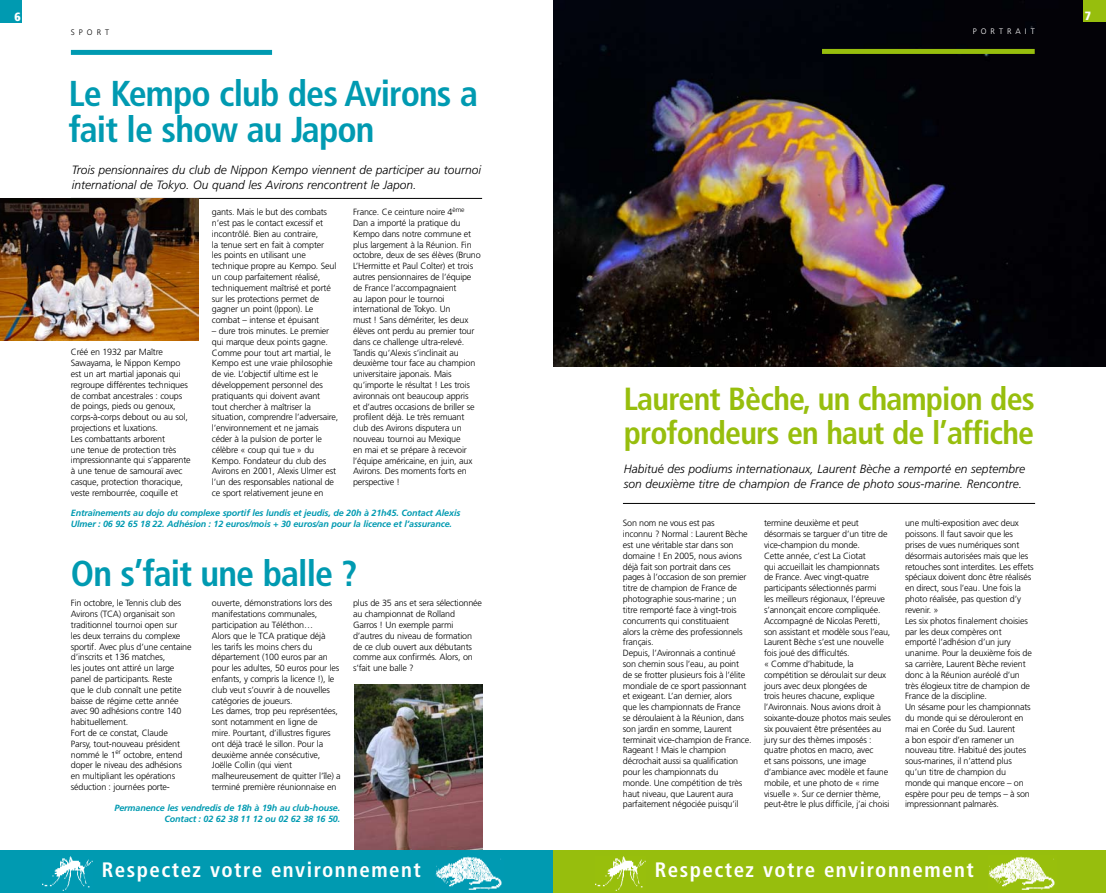
<style>
.page{position:relative;width:1106px;height:893px;background:#fff}
.page>*{position:absolute;margin:0;border:0;box-sizing:border-box;transform-origin:0 0}
.t1{font:700 condensed 36px/36px "Frutiger";letter-spacing:-.025em;color:#009ab1}
.t2{font:700 condensed 32px/34px "Frutiger";letter-spacing:-.025em;color:#97be0d}
.t3{font:700 condensed 20.9px "Frutiger";letter-spacing:.07em;color:#fff}
.t4{font:italic 300 12px/15px "Frutiger";color:#000}
.t5{font:900 condensed 12px "Frutiger";color:#fff}
.t6{font:300 9px/10.8px "Frutiger";letter-spacing:-.02em;color:#000}
.t7{font:italic 700 9px/11.5px "Frutiger";letter-spacing:-.015em;color:#009ab1}
.t8{font:300 8px "Frutiger";color:#fff}
.t9{font:300 8px "Frutiger";color:#000}
</style>
<div class="page">
<img style="left:553px;top:0;width:553px;height:366px">
<img style="left:354px;top:685px;width:128px;height:165px">
<div style="left:822px;top:49px;width:212px;height:5px;background:#97be0d"></div>
<div style="left:1083px;top:0;width:23px;height:22px;background:#97be0d"></div>
<div style="left:0;top:0;width:22px;height:23px;background:#009ab1"></div>
<div style="left:71px;top:50px;width:201px;height:5px;background:#009ab1"></div>
<div style="left:0;top:850px;width:553px;height:43px;background:#009ab1"></div>
<img style="left:43px;top:856px;width:49px;height:35px">
<img style="left:435px;top:856px;width:67px;height:34px">
<div style="left:553px;top:850px;width:553px;height:43px;background:#97be0d"></div>
<img style="left:595px;top:856px;width:50px;height:35px">
<img style="left:988px;top:856px;width:67px;height:34px">
<hr style="left:71px;top:198px;width:411px;height:1px;background:#000">
<hr style="left:623px;top:503px;width:412px;height:1px;background:#000">
<img style="left:0;top:198px;width:198px;height:143px">
<h3 class="t5" style="left:15px;top:9px;width:8px">6</h3>
<h3 class="t5" style="left:1084px;top:9px;width:8px">7</h3>
<p class="t9" style="left:71px;top:28px;width:40px">SPOR T</p>
<p class="t8" style="left:972px;top:27px;width:8px">po</p>
<p class="t8" style="left:990px;top:27px;width:33px">rt rait</p>
<h1 class="t1" style="left:69px;top:76px;width:411px">Le Kempo club des Avirons a fait le show au Japon</h1>
<h3 class="t4" style="left:72px;top:162px;width:410px">Trois pensionnaires du club de Nippon Kempo viennent de participer au tournoi international de Tokyo. Ou quand les Avirons rencontrent le Japon.</h3>
<p class="t6" style="left:71px;top:347px;width:121px">Créé en 1932 par Maître<br>Sawayama, le Nippon Kempo est un art martial japonais qui regroupe différentes techniques de combat ancestrales : coups de poings, pieds ou genoux, corps-à-corps debout ou au sol, projections et luxations.<br>Les combattants arborent<br>une tenue de protection très impressionnante qui s’apparente à une tenue de samouraï avec casque, protection thoracique, veste rembourrée, coquille et</p>
<p class="t6" style="left:212px;top:207px;width:126px">gants. Mais le but des combats n’est pas le contact excessif et incontrôlé. Bien au contraire,<br>la tenue sert en fait à compter<br>les points en utilisant une technique propre au Kempo. Seul un coup parfaitement réalisé, techniquement maîtrisé et porté sur les protections permet de gagner un point (Ippon). Le combat – intense et épuisant</p>
<p class="t6" style="left:212px;top:326px;width:128px">– dure trois minutes. Le premier qui marque deux points gagne.<br>Comme pour tout art martial, le<br>Kempo est une vraie philosophie de vie. L’objectif ultime est le développement personnel des pratiquants qui doivent avant<br>tout chercher à maîtriser la situation, comprendre l’adversaire, l’environnement et ne jamais céder à la pulsion de porter le célèbre « coup qui tue » du<br>Kempo. Fondateur du club des<br>Avirons en 2001, Alexis Ulmer est l’un des responsables national de ce sport relativement jeune en</p>
<p class="t6" style="left:353px;top:207px;width:129px">France. Ce ceinture noire 4<sup>ème<br></sup>Dan a importé la pratique du<br>Kempo dans notre commune et plus largement à la Réunion. Fin octobre, deux de ses élèves (Bruno<br>L’Hermitte et Paul Colter) et trois autres pensionnaires de l’équipe de France l’accompagnaient<br>au Japon pour le tournoi international de Tokyo. Un<br>must ! Sans démériter, les deux élèves ont perdu au premier tour dans ce challenge ultra-relevé.<br>Tandis qu’Alexis s’inclinait au deuxième tour face au champion universitaire japonais. Mais qu’importe le résultat ! Les trois avironnais ont beaucoup appris<br>et d’autres occasions de briller se profilent déjà. Le très remuant club des Avirons disputera un nouveau tournoi au Mexique<br>en mai et se prépare à recevoir l’équipe américaine, en juin, aux<br>Avirons. Des moments forts en perspective !</p>
<p class="t7" style="left:71px;top:507px;width:391px">Entraînements au dojo du complexe sportif les lundis et jeudis, de 20h à 21h45. Contact Alexis<br>Ulmer : 06 92 65 18 22. Adhésion : 12 euros/mois + 30 euros/an pour la licence et l’assurance.</p>
<h1 class="t1" style="left:71px;top:555px;width:288px">On s’fait une balle ?</h1>
<p class="t6" style="left:71px;top:598px;width:122px">Fin octobre, le Tennis club des<br>Avirons (TCA) organisait son traditionnel tournoi open sur<br>les deux terrains du complexe sportif. Avec plus d’une centaine d’inscrits et 136 matches,<br>les joutes ont attiré un large panel de participants. Reste<br>que le club connaît une petite baisse de régime cette année avec 90 adhésions contre 140 habituellement.<br>Fort de ce constat, Claude<br>Parsy, tout-nouveau président nommé le 1<sup>er</sup> octobre, entend doper le niveau des adhésions en multipliant les opérations séduction : journées porte-</p>
<p class="t6" style="left:212px;top:598px;width:130px">ouverte, démonstrations lors des manifestations communales, participation au Téléthon…<br>Alors que le TCA pratique déjà<br>les tarifs les moins chers du département (100 euros par an pour les adultes, 50 euros pour les enfants, y compris la licence !), le club veut s’ouvrir à de nouvelles catégories de joueurs.<br>Les dames, trop peu représentées, sont notamment en ligne de<br>mire. Pourtant, d’illustres figures ont déjà tracé le sillon. Pour la deuxième année consécutive,<br>Joëlle Collin (qui vient malheureusement de quitter l’île) a terminé première réunionnaise en</p>
<p class="t6" style="left:353px;top:598px;width:130px">plus de 35 ans et sera sélectionnée au championnat de Rolland<br>Garros ! Un exemple parmi d’autres du niveau de formation de ce club ouvert aux débutants comme aux confirmés. Alors, on s’fait une balle ?</p>
<p class="t7" style="left:114px;top:803px;width:227px;line-height:11px;text-align:right">Permanence les vendredis de 18h à 19h au club-house.<br>Contact : 02 62 38 11 12 ou 02 62 38 16 50.</p>
<h2 class="t2" style="left:624px;top:381px;width:412px">Laurent Bèche, un champion des profondeurs en haut de l’affiche</h2>
<h3 class="t4" style="left:624px;top:461px;width:403px">Habitué des podiums internationaux, Laurent Bèche a remporté en septembre son deuxième titre de champion de France de photo sous-marine. Rencontre.</h3>
<p class="t6" style="left:623px;top:518px;width:130px">Son nom ne vous est pas<br>inconnu ? Normal : Laurent Bèche est une véritable star dans son domaine ! En 2005, nous avions déjà fait son portrait dans ces pages à l’occasion de son premier titre de champion de France de photographie sous-marine ; un titre remporté face à vingt-trois concurrents qui constituaient<br>alors la crème des professionnels français.<br>Depuis, l’Avironnais a continué<br>son chemin sous l’eau, au point<br>de se frotter plusieurs fois à l’élite mondiale de ce sport passionnant et exigeant. L’an dernier, alors<br>que les championnats de France<br>se déroulaient à la Réunion, dans son jardin en somme, Laurent terminait vice-champion de France.<br>Rageant ! Mais le champion décrochait aussi sa qualification pour les championnats du<br>monde. Une compétition de très haut niveau, que Laurent aura parfaitement négociée puisqu’il</p>
<p class="t6" style="left:764px;top:518px;width:128px">termine deuxième et peut désormais se targuer d’un titre de vice-champion du monde.<br>Cette année, c’est La Ciotat<br>qui accueillait les championnats de France. Avec vingt-quatre participants sélectionnés parmi<br>les meilleurs régionaux, l’épreuve s’annonçait encore compliquée.<br>Accompagné de Nicolas Peretti, son assistant et modèle sous l’eau,<br>Laurent Bèche s’est une nouvelle fois joué des difficultés.<br>« Comme d’habitude, la compétition se déroulait sur deux jours avec deux plongées de<br>trois heures chacune, explique l’Avironnais. Nous avions droit à soixante-douze photos mais seules six pouvaient être présentées au jury sur des thèmes imposés : quatre photos en macro, avec<br>et sans poissons, une image d’ambiance avec modèle et faune mobile, et une photo de « rime visuelle ». Sur ce dernier thème, peut-être le plus difficile, j’ai choisi</p>
<p class="t6" style="left:905px;top:518px;width:130px">une multi-exposition avec deux poissons. Il faut savoir que les prises de vues numériques sont désormais autorisées mais que les retouches sont interdites. Les effets spéciaux doivent donc être réalisés en direct, sous l’eau. Une fois la photo réalisée, pas question d’y revenir. »<br>Les six photos finalement choisies par les deux compères ont emporté l’adhésion d’un jury unanime. Pour la deuxième fois de sa carrière, Laurent Bèche revient donc à la Réunion auréolé d’un très élogieux titre de champion de<br>France de la discipline.<br>Un sésame pour les championnats du monde qui se dérouleront en mai en Corée du Sud. Laurent<br>a bon espoir d’en ramener un nouveau titre. Habitué des joutes sous-marines, il n’attend plus qu’un titre de champion du monde qui manque encore – on espère pour peu de temps – à son impressionnant palmarès.</p>
<h3 class="t3" style="left:102px;top:857px;width:320px">Respectez votre environnement</h3>
<h3 class="t3" style="left:655px;top:857px;width:320px">Respectez votre environnement</h3>
</div>
